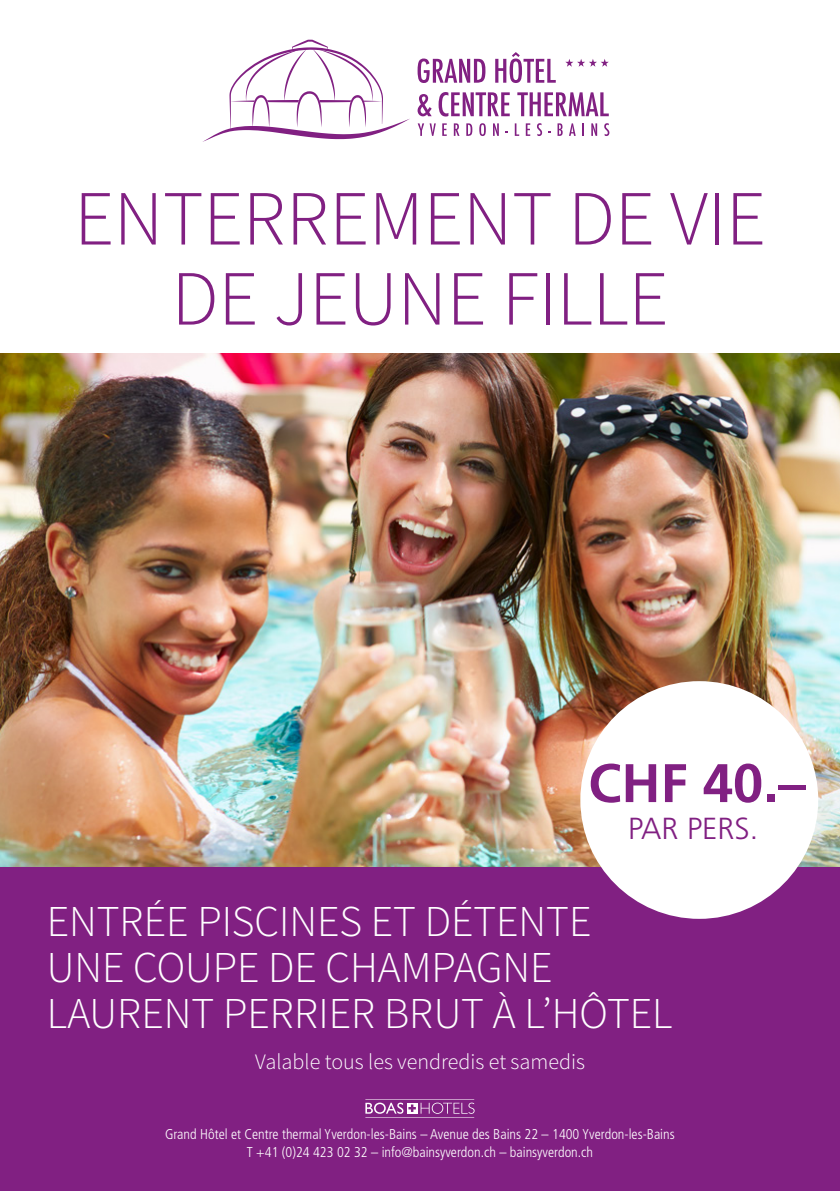
<style>
.page{position:relative;width:840px;height:1191px;background:#fff}
.page>*{position:absolute;margin:0;border:0;box-sizing:border-box;transform-origin:0 0}
.t1{font:300 78px/80px "Source Sans Pro";color:#812082;text-align:center}
.t2{font:700 54.2px "Frutiger LT Std";color:#812082}
.t3{font:300 44px/46px "Source Sans Pro";color:#fff}
.t4{font:300 30.4px "Frutiger LT Std";color:#812082}
.t5{font:300 22px "Source Sans Pro";color:#fff}
.t6{font:300 condensed 14.2px/18px "Frutiger LT Std";color:#fff;text-align:center}
</style>
<div class="page">
<img style="left:0;top:353px;width:839px;height:514px">
<div style="left:0;top:867px;width:839px;height:324px;background:#812082"></div>
<div style="left:580px;top:681px;width:237px;height:238px;background:#fff;border-radius:50%"></div>
<svg style="left:202px;top:40px;width:208px;height:102px"></svg>
<svg style="left:417px;top:59px;width:68px;height:24px"></svg>
<svg style="left:495px;top:52px;width:60px;height:31px"></svg>
<svg style="left:417px;top:94px;width:14px;height:22px"></svg>
<svg style="left:438px;top:92px;width:71px;height:24px"></svg>
<svg style="left:517px;top:92px;width:91px;height:24px"></svg>
<svg style="left:417px;top:123px;width:18px;height:13px"></svg>
<svg style="left:442px;top:123px;width:4px;height:13px"></svg>
<svg style="left:453px;top:123px;width:6px;height:13px"></svg>
<svg style="left:466px;top:123px;width:6px;height:13px"></svg>
<svg style="left:479px;top:123px;width:6px;height:13px"></svg>
<svg style="left:493px;top:123px;width:5px;height:13px"></svg>
<svg style="left:514px;top:123px;width:5px;height:13px"></svg>
<svg style="left:525px;top:123px;width:5px;height:13px"></svg>
<svg style="left:537px;top:123px;width:13px;height:13px"></svg>
<svg style="left:557px;top:123px;width:5px;height:13px"></svg>
<svg style="left:569px;top:123px;width:6px;height:13px"></svg>
<svg style="left:582px;top:123px;width:1px;height:13px"></svg>
<svg style="left:591px;top:123px;width:6px;height:13px"></svg>
<svg style="left:604px;top:123px;width:5px;height:13px"></svg>
<svg style="left:565px;top:59px;width:43px;height:8px"></svg>
<svg style="left:365px;top:1099px;width:109px;height:15px"></svg>
<h1 class="t1" style="left:74px;top:179px;width:692px">ENTERREMENT DE VIE<br>DE JEUNE FILLE</h1>
<h2 class="t2" style="left:588px;top:751px;width:219px">CHF 40.–</h2>
<h3 class="t4" style="left:628px;top:811px;width:131px">PAR PERS.</h3>
<h3 class="t3" style="left:47px;top:899px;width:626px">ENTRÉE PISCINES ET DÉTENTE<br>UNE COUPE DE CHAMPAGNE<br>LAURENT PERRIER BRUT À L’HÔTEL</h3>
<h3 class="t5" style="left:255px;top:1048px;width:331px">Valable tous les vendredis et samedis</h3>
<p class="t6" style="left:165px;top:1124px;width:511px">Grand Hôtel et Centre thermal Yverdon-les-Bains – Avenue des Bains 22 – 1400 Yverdon-les-Bains<br>T +41 (0)24 423 02 32 – info@bainsyverdon.ch – bainsyverdon.ch</p>
</div>
